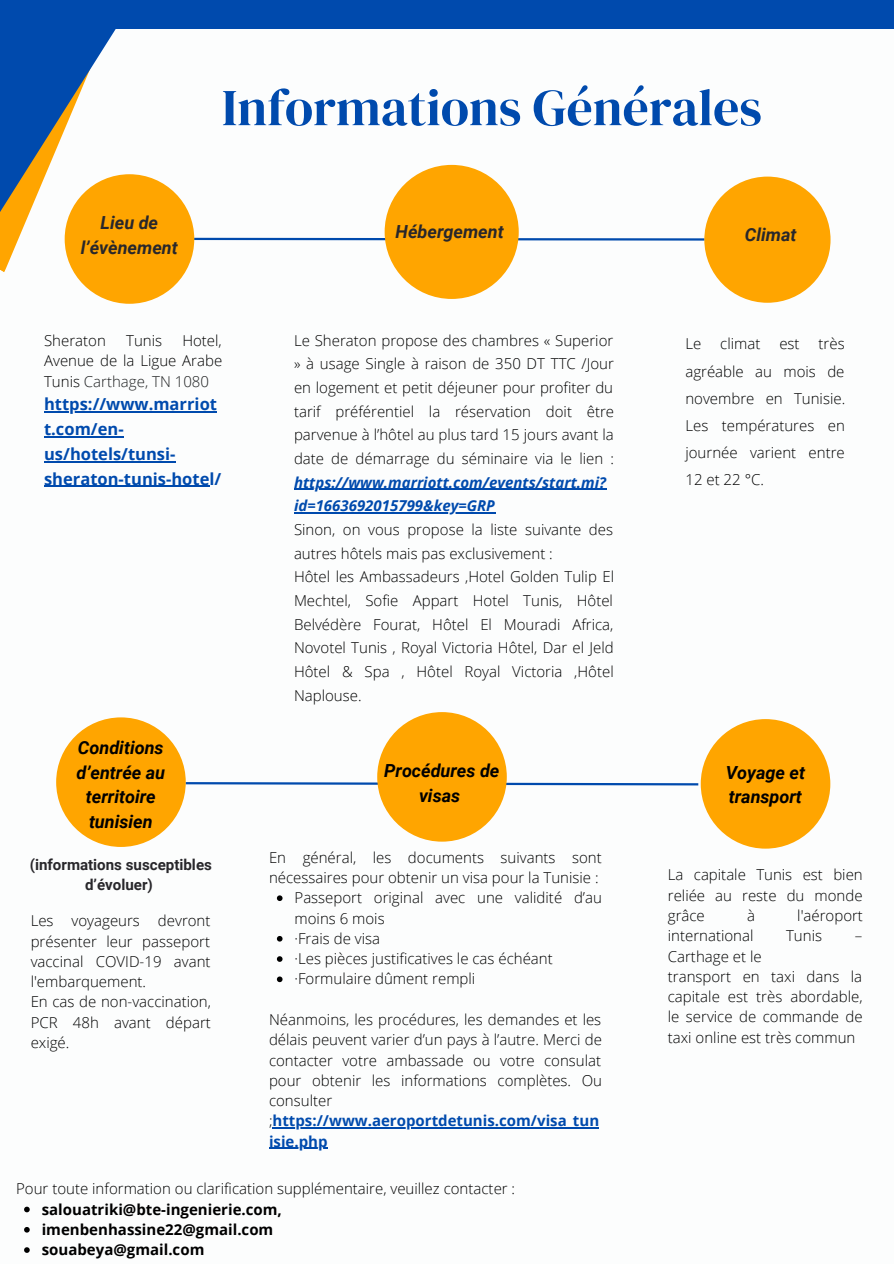
<style>
.page{position:relative;width:894px;height:1264px;background:#fff}
.page>*{position:absolute;margin:0;border:0;box-sizing:border-box;transform-origin:0 0}
.t1{font:51.6px "DM Serif Display";color:#004aad}
.t2{font:italic 700 18px/24.8px "Roboto";color:#000;text-align:center}
.t3{font:italic 700 18px/24.8px "Roboto";color:#28272b;text-align:center}
.t4{font:700 16.5px/24.8px "Open Sans";color:#004aad}
.t5{font:700 15.15px/20.2px "Roboto";color:#28272b;text-align:center}
.t6{font:300 15px/20.2px "Open Sans";color:#000}
.t7{font:700 15px/20.2px "Open Sans";color:#000}
.t8{font:italic 700 15px/23.7px "Open Sans";color:#004aad}
.s1{color:#1f2122}
.s2{font-weight:700;color:#004aad}
</style>
<div class="page">
<svg style="left:0;top:0;width:156px;height:272px"></svg>
<div style="left:106px;top:0;width:787px;height:29px;background:#004aad"></div>
<svg style="left:186px;top:781px;width:513px;height:5px"></svg>
<svg style="left:194px;top:237px;width:510px;height:5px"></svg>
<div style="left:384px;top:165px;width:134px;height:134px;background:#ffa500;border-radius:50%"></div>
<div style="left:65px;top:174px;width:129px;height:130px;background:#ffa500;border-radius:50%"></div>
<div style="left:704px;top:177px;width:126px;height:126px;background:#ffa500;border-radius:50%"></div>
<hr style="left:294px;top:489px;width:312px;height:1px;background:#004aad">
<hr style="left:294px;top:512px;width:201px;height:1px;background:#004aad">
<svg style="left:277px;top:895px;width:5px;height:6px"></svg>
<svg style="left:277px;top:936px;width:5px;height:5px"></svg>
<svg style="left:277px;top:956px;width:5px;height:5px"></svg>
<svg style="left:277px;top:976px;width:5px;height:6px"></svg>
<hr style="left:272px;top:1127px;width:327px;height:1px;background:#004aad">
<hr style="left:269px;top:1147px;width:58px;height:1px;background:#004aad">
<hr style="left:44px;top:411px;width:172px;height:1px;background:#004aad">
<hr style="left:44px;top:436px;width:80px;height:1px;background:#004aad">
<hr style="left:44px;top:461px;width:131px;height:1px;background:#004aad">
<hr style="left:44px;top:486px;width:165px;height:1px;background:#004aad">
<div style="left:56px;top:717px;width:130px;height:130px;background:#ffa500;border-radius:50%"></div>
<div style="left:377px;top:712px;width:129px;height:129px;background:#ffa500;border-radius:50%"></div>
<div style="left:700px;top:719px;width:130px;height:129px;background:#ffa500;border-radius:50%"></div>
<svg style="left:24px;top:1206px;width:6px;height:6px"></svg>
<svg style="left:24px;top:1227px;width:6px;height:5px"></svg>
<svg style="left:24px;top:1247px;width:6px;height:5px"></svg>
<p class="t3" style="left:81px;top:210px;width:98px">Lieu de l’évènement</p>
<h1 class="t1" style="left:222px;top:72px;width:541px">Informations Générales</h1>
<p class="t3" style="left:395px;top:219px;width:110px">Hébergement</p>
<p class="t3" style="left:744px;top:223px;width:53px">Climat</p>
<p class="t6" style="left:44px;top:330px;width:180px;text-align:justify;text-indent:138px">Hotel, Avenue de la Ligue Arabe Tunis <span class="s1">Carthage, TN 1080</span></p>
<p class="t4" style="left:44px;top:391px;width:179px">https://www.marriot t.com/en&shy;us/hotels/tunsi&shy;sheraton-tunis-hotel/</p>
<p class="t6" style="left:44px;top:330px;width:63px">Sheraton</p>
<p class="t6" style="left:126px;top:330px;width:37px">Tunis</p>
<p class="t2" style="left:76px;top:735px;width:90px">Conditions d’entrée au territoire tunisien</p>
<p class="t5" style="left:30px;top:854px;width:184px">(informations susceptibles d’évoluer)</p>
<p class="t6" style="left:31px;top:910px;width:182px">Les voyageurs devront présenter leur passeport vaccinal COVID-19 avant l'embarquement.<br>En cas de non-vaccination,<br>PCR 48h avant départ exigé.</p>
<p class="t6" style="left:294px;top:328px;width:321px;line-height:23.7px;text-align:justify">Le Sheraton propose des chambres « Superior » à usage Single à raison de 350 DT TTC /Jour en logement et petit déjeuner pour profiter du tarif préférentiel la réservation doit être parvenue à l’hôtel au plus tard 15 jours avant la date de démarrage du séminaire via le lien :</p>
<p class="t8" style="left:294px;top:470px;width:313px">https://www.marriott.com/events/start.mi? id=1663692015799&amp;key=GRP</p>
<p class="t6" style="left:294px;top:517px;width:321px;line-height:23.7px">Sinon, on vous propose la liste suivante des autres hôtels mais pas exclusivement :<br>Hôtel les Ambassadeurs ,Hotel Golden Tulip El Mechtel, Sofie Appart Hotel Tunis, Hôtel Belvédère Fourat, Hôtel El Mouradi Africa, Novotel Tunis , Royal Victoria Hôtel, Dar el Jeld Hôtel &amp; Spa , Hôtel Royal Victoria ,Hôtel Naplouse.</p>
<p class="t6" style="left:685px;top:330px;width:161px;line-height:27px;text-align:justify;text-indent:133px">très agréable au mois de novembre en Tunisie.<br>Les températures en journée varient entre 12 et 22 °C.</p>
<p class="t6" style="left:685px;top:333px;width:17px">Le</p>
<p class="t6" style="left:720px;top:333px;width:42px">climat</p>
<p class="t6" style="left:779px;top:333px;width:22px">est</p>
<p class="t2" style="left:384px;top:758px;width:117px">Procédures de visas</p>
<p class="t2" style="left:725px;top:760px;width:81px;text-align:left">Voyage et transport</p>
<p class="t6" style="left:269px;top:846px;width:334px">En général, les documents suivants sont nécessaires pour obtenir un visa pour la Tunisie :</p>
<p class="t6" style="left:294px;top:887px;width:309px">Passeport original avec une validité d’au moins 6 mois<br>·Frais de visa<br>·Les pièces justificatives le cas échéant ·Formulaire dûment rempli</p>
<p class="t6" style="left:269px;top:1008px;width:334px">Néanmoins, les procédures, les demandes et les délais peuvent varier d’un pays à l’autre. Merci de contacter votre ambassade ou votre consulat pour obtenir les informations complètes. Ou consulter ;<span class="s2">https://www.aeroportdetunis.com/visa_tun isie.php</span></p>
<p class="t6" style="left:667px;top:864px;width:196px;text-align:justify">La capitale Tunis est bien reliée au reste du monde grâce</p>
<p class="t6" style="left:746px;top:905px;width:9px">à</p>
<p class="t6" style="left:797px;top:905px;width:67px">l'aéroport</p>
<p class="t6" style="left:667px;top:925px;width:87px">international</p>
<p class="t6" style="left:785px;top:925px;width:37px">Tunis</p>
<p class="t6" style="left:854px;top:925px;width:9px">–</p>
<p class="t6" style="left:667px;top:945px;width:196px">Carthage et le<br>transport en taxi dans la capitale est très abordable, le service de commande de taxi online est très commun</p>
<p class="t6" style="left:16px;top:1178px;width:500px">Pour toute information ou clarification supplémentaire, veuillez contacter :</p>
<p class="t7" style="left:42px;top:1198px;width:242px">salouatriki@bte-ingenierie.com, imenbenhassine22@gmail.com souabeya@gmail.com</p>
</div>
